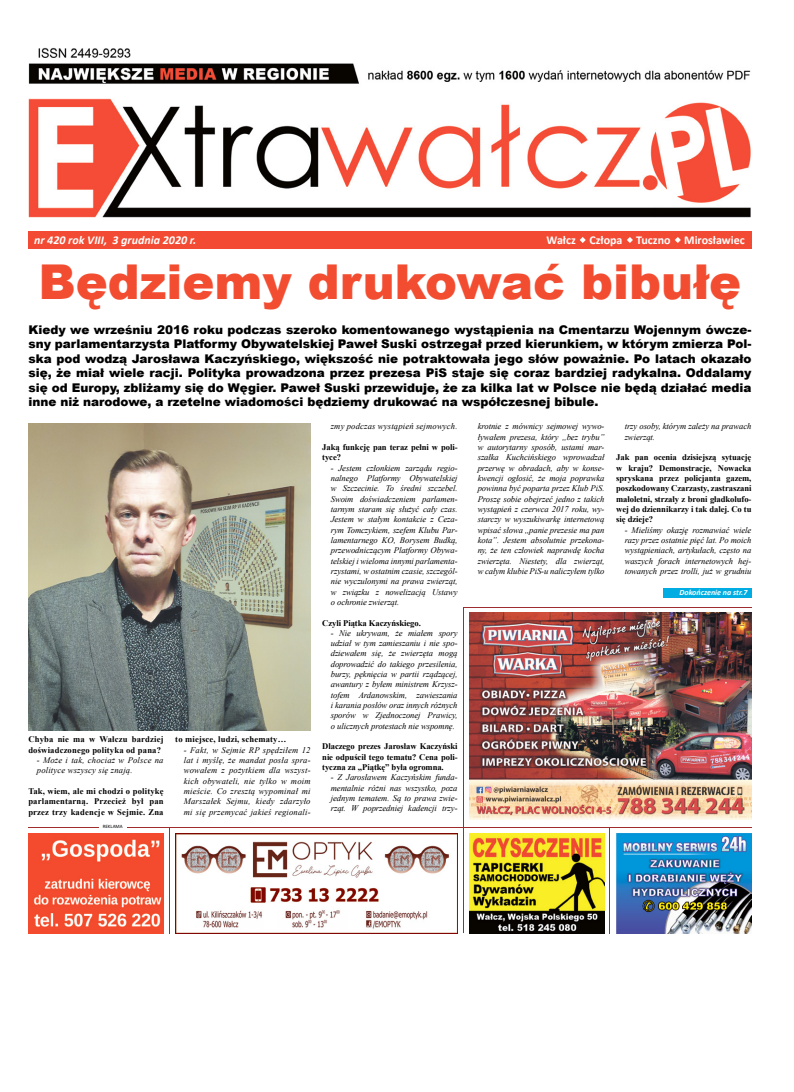
<style>
.page{position:relative;width:794px;height:1092px;background:#fff}
.page>*{position:absolute;margin:0;border:0;box-sizing:border-box;transform-origin:0 0}
.t1{font:900 48px "Arial";color:#f34d31}
.t2{font:900 12px/14.4px "Arial";color:#000;text-align:justify}
.t3{font:700 12px "Calibri";color:#fff}
.t4{font:italic 700 12px "Calibri";color:#fff}
.t5{font:italic 8.6px/10.3px "Times New Roman";letter-spacing:-.005em;color:#000;text-align:justify}
.t6{font:700 8.6px/10.3px "Times New Roman";letter-spacing:-.005em;color:#000;text-align:justify}
.t7{font:700 8.6px/10.3px "Times New Roman";letter-spacing:.02em;color:#000}
.t8{font:italic 8.6px/10.3px "Times New Roman";letter-spacing:.02em;color:#000}
.t9{font:italic 700 8px "Calibri";color:#fff}
.t10{font:5px "Calibri";color:#000}
</style>
<div class="page">
<div style="left:28px;top:231px;width:723px;height:18px;background:#f34b33"></div>
<svg style="left:579px;top:237px;width:7px;height:6px"></svg>
<svg style="left:627px;top:237px;width:6px;height:6px"></svg>
<svg style="left:675px;top:237px;width:6px;height:6px"></svg>
<img style="left:469px;top:833px;width:135px;height:100px">
<img style="left:616px;top:833px;width:135px;height:100px">
<img style="left:28px;top:47px;width:723px;height:171px">
<hr style="left:609px;top:826px;width:1px;height:107px;background:#9e2e2d">
<hr style="left:463px;top:607px;width:1px;height:326px;background:#9e2e2d">
<hr style="left:169px;top:826px;width:1px;height:107px;background:#9e2e2d">
<hr style="left:28px;top:826px;width:723px;height:1px;background:#9e2e2d">
<img style="left:175px;top:833px;width:282px;height:100px">
<hr style="left:99px;top:824px;width:27px;height:4px;background:#fff">
<hr style="left:463px;top:607px;width:288px;height:1px;background:#9e2e2d">
<img style="left:469px;top:613px;width:282px;height:206px">
<img style="left:28px;top:833px;width:136px;height:100px">
<div style="left:663px;top:588px;width:88px;height:10px;background:#00ade2"></div>
<img style="left:28px;top:423px;width:282px;height:307px">
<h2 class="t4" style="left:34px;top:231px;width:164px">nr 420 rok VIII, 3 grudnia 2020 r.</h2>
<h2 class="t3" style="left:546px;top:231px;width:200px">Wałcz Człopa Tuczno Mirosławiec</h2>
<h1 class="t1" style="left:38px;top:247px;width:704px">Będziemy drukować bibułę</h1>
<p class="t2" style="left:28px;top:322px;width:724px">Kiedy we wrześniu 2016 roku podczas szeroko komentowanego wystąpienia na Cmentarzu Wojennym ówcze&shy;sny parlamentarzysta Platformy Obywatelskiej Paweł Suski ostrzegał przed kierunkiem, w którym zmierza Pol&shy;ska pod wodzą Jarosława Kaczyńskiego, większość nie potraktowała jego słów poważnie. Po latach okazało się, że miał wiele racji. Polityka prowadzona przez prezesa PiS staje się coraz bardziej radykalna. Oddalamy się od Europy, zbliżamy się do Węgier. Paweł Suski przewiduje, że za kilka lat w Polsce nie będą działać media inne niż narodowe, a rzetelne wiadomości będziemy drukować na współczesnej bibule.</p>
<p class="t7" style="left:28px;top:734px;width:137px">Chyba nie ma w Wałczu bardziej doświadczonego polityka od pana?</p>
<p class="t8" style="left:37px;top:754px;width:128px">- Może i tak, chociaż w Polsce na polityce wszyscy się znają.</p>
<p class="t6" style="left:28px;top:785px;width:137px">Tak, wiem, ale mi chodzi o politykę parlamentarną. Przecież był pan przez trzy kadencje w Sejmie. Zna</p>
<p class="t10" style="left:103px;top:823px;width:21px">REKLAMA</p>
<p class="t7" style="left:175px;top:734px;width:112px">to miejsce, ludzi, schematy…</p>
<p class="t5" style="left:184px;top:744px;width:128px">- Fakt, w Sejmie RP spędziłem 12 lat i myślę, że mandat posła spra&shy;wowałem z pożytkiem dla wszyst&shy;kich obywateli, nie tylko w moim mieście. Co zresztą wypominał mi Marszałek Sejmu, kiedy zdarzyło mi się przemycać jakieś regionali-</p>
<p class="t8" style="left:331px;top:421px;width:128px">zmy podczas wystąpień sejmowych.</p>
<p class="t6" style="left:322px;top:441px;width:137px">Jaką funkcję pan teraz pełni w poli&shy;tyce?</p>
<p class="t5" style="left:331px;top:462px;width:128px">- Jestem członkiem zarządu regio&shy;nalnego Platformy Obywatelskiej w Szczecinie. To średni szczebel.<br>Swoim doświadczeniem parlamen&shy;tarnym staram się służyć cały czas.<br>Jestem w stałym kontakcie z Ceza&shy;rym Tomczykiem, szefem Klubu Par&shy;lamentarnego KO, Borysem Budką, przewodniczącym Platformy Obywa&shy;telskiej i wieloma innymi parlamenta&shy;rzystami, w ostatnim czasie, szczegól&shy;nie wyczulonymi na prawa zwierząt, w związku z nowelizacją Ustawy o ochronie zwierząt.</p>
<p class="t6" style="left:322px;top:617px;width:100px">Czyli Piątka Kaczyńskiego.</p>
<p class="t5" style="left:331px;top:627px;width:128px">- Nie ukrywam, że miałem spory udział w tym zamieszaniu i nie spo&shy;dziewałem się, że zwierzęta mogą doprowadzić do takiego przesilenia, burzy, pęknięcia w partii rządzącej, awantury z byłem ministrem Krzysz&shy;tofem Ardanowskim, zawieszania i karania posłów oraz innych różnych sporów w Zjednoczonej Prawicy, o ulicznych protestach nie wspomnę.</p>
<p class="t6" style="left:322px;top:741px;width:137px">Dlaczego prezes Jarosław Kaczyński nie odpuścił tego tematu? Cena poli&shy;tyczna za „Piątkę” była ogromna.</p>
<p class="t5" style="left:331px;top:772px;width:128px">- Z Jarosławem Kaczyńskim funda&shy;mentalnie różni nas wszystko, poza jednym tematem. Są to prawa zwie&shy;rząt. W poprzedniej kadencji trzy-</p>
<p class="t5" style="left:478px;top:421px;width:128px">krotnie z mównicy sejmowej wywo&shy;ływałem prezesa, który ,,bez trybu” w autorytarny sposób, ustami mar&shy;szałka Kuchcińskiego wprowadzał przerwę w obradach, aby w konse&shy;kwencji ogłosić, że moja poprawka powinna być poparta przez Klub PiS.<br>Proszę sobie obejrzeć jedno z takich wystąpień z czerwca 2017 roku, wy&shy;starczy w wyszukiwarkę internetową wpisać słowa ,,panie prezesie ma pan kota”. Jestem absolutnie przekona&shy;ny, że ten człowiek naprawdę kocha zwierzęta. Niestety, dla zwierząt, w całym klubie PiS-u naliczyłem tylko</p>
<p class="t5" style="left:624px;top:421px;width:128px">trzy osoby, którym zależy na prawach zwierząt.</p>
<p class="t6" style="left:616px;top:452px;width:137px">Jak pan ocenia dzisiejszą sytuację w kraju? Demonstracje, Nowacka spryskana przez policjanta gazem, poszkodowany Czarzasty, zastraszani małoletni, strzały z broni gładkolufo&shy;wej do dziennikarzy i tak dalej. Co tu się dzieje?</p>
<p class="t5" style="left:624px;top:524px;width:128px">- Mieliśmy okazję rozmawiać wiele razy przez ostatnie pięć lat. Po moich wystąpieniach, artykułach, często na waszych forach internetowych hej&shy;towanych przez trolli, już w grudniu</p>
<p class="t9" style="left:679px;top:587px;width:70px">Dokończenie na str.7</p>
</div>
